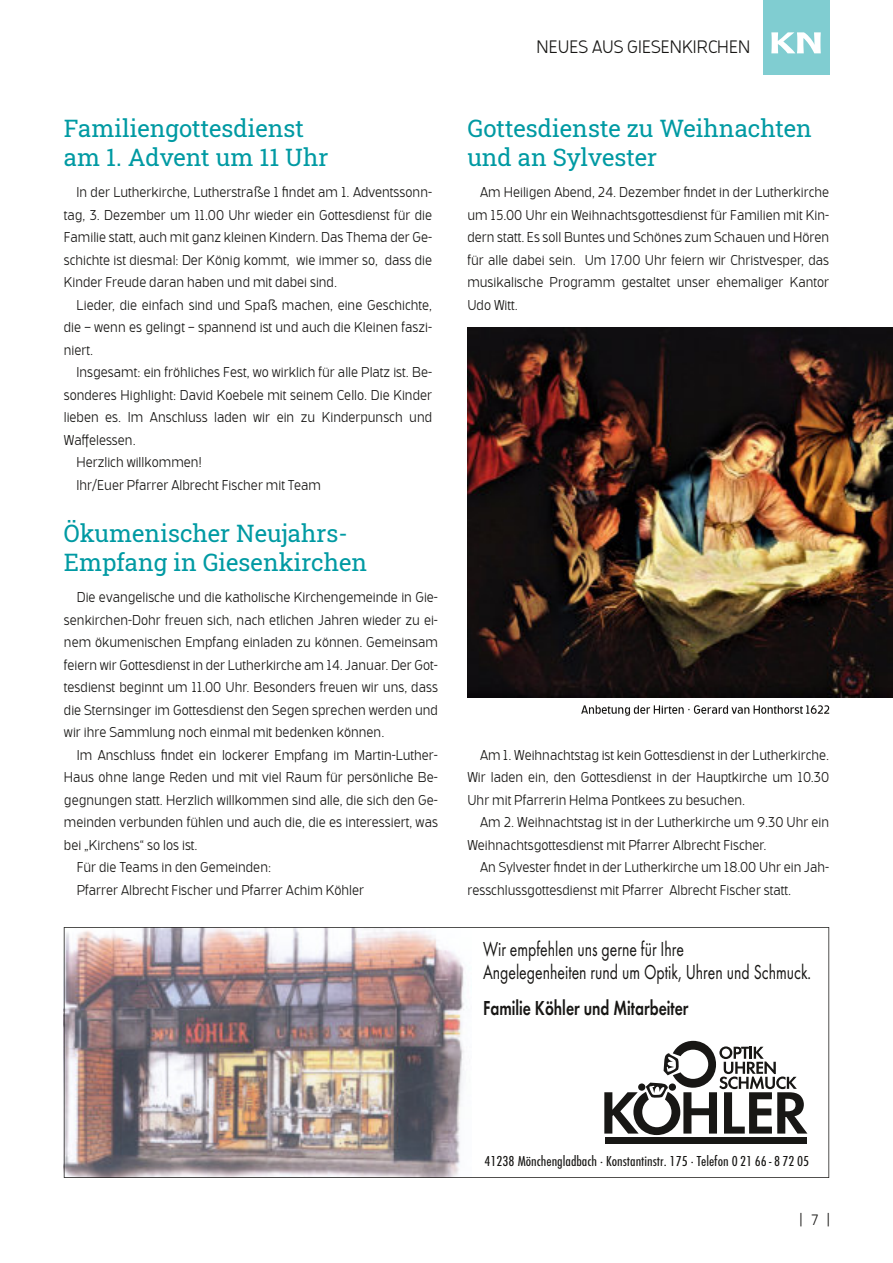
<style>
.page{position:relative;width:893px;height:1263px;background:#fff}
.page>*{position:absolute;margin:0;border:0;box-sizing:border-box;transform-origin:0 0}
.t1{font:24px/28.5px "Roboto Slab";color:#009aa3}
.t2{font:21px/23.5px "Futura T Boo";color:#181715;scale:.75 1}
.t3{font:21px "Futura T Dem";color:#181715;scale:.75 1}
.t4{font:300 18px "Bosphorus 50 Normal 52";color:#181715}
.t5{font:15px "Futura T Boo Con";color:#181715;scale:1.08 1}
.t6{font:300 15px "Bosphorus 50 Normal 52";color:#181715}
.t7{font:300 14.25px/22.5px "Bosphorus 50 Normal 52";color:#181715;text-align:justify}
</style>
<div class="page">
<div style="left:763px;top:0;width:66px;height:74px;background:#80cdd1"></div>
<svg style="left:771px;top:32px;width:50px;height:21px"></svg>
<img style="left:64px;top:927px;width:765px;height:251px">
<img style="left:467px;top:328px;width:426px;height:369px">
<svg style="left:581px;top:705px;width:248px;height:11px"></svg>
<h1 class="t1" style="left:64px;top:114px;width:266px">Familiengottesdienst am 1. Advent um 11 Uhr</h1>
<p class="t7" style="left:64px;top:183px;width:370px;text-indent:13px">In der Lutherkirche, Lutherstraße 1 findet am 1. Adventssonn&shy;tag, 3. Dezember um 11.00 Uhr wieder ein Gottesdienst für die Familie statt, auch mit ganz kleinen Kindern. Das Thema der Ge&shy;schichte ist diesmal: Der König kommt, wie immer so, dass die Kinder Freude daran haben und mit dabei sind.</p>
<p class="t7" style="left:64px;top:295px;width:370px;text-indent:13px">Lieder, die einfach sind und Spaß machen, eine Geschichte, die – wenn es gelingt – spannend ist und auch die Kleinen faszi&shy;niert.</p>
<p class="t7" style="left:77px;top:363px;width:357px">Insgesamt: ein fröhliches Fest, wo wirklich für alle Platz ist. Be-</p>
<p class="t7" style="left:64px;top:385px;width:370px">sonderes Highlight: David Koebele mit seinem Cello. Die Kinder</p>
<p class="t7" style="left:64px;top:408px;width:370px">lieben es. Im Anschluss laden wir ein zu Kinderpunsch und</p>
<p class="t7" style="left:64px;top:430px;width:73px">Waffelessen.</p>
<p class="t7" style="left:77px;top:453px;width:126px">Herzlich willkommen!</p>
<p class="t7" style="left:77px;top:475px;width:246px">Ihr/Euer Pfarrer Albrecht Fischer mit Team</p>
<h1 class="t1" style="left:64px;top:519px;width:305px">Ökumenischer Neujahrs-<br>Empfang in Giesenkirchen</h1>
<p class="t7" style="left:64px;top:588px;width:376px;text-indent:13px">Die evangelische und die katholische Kirchengemeinde in Gie&shy;senkirchen-Dohr freuen sich, nach etlichen Jahren wieder zu ei&shy;nem ökumenischen Empfang einladen zu können. Gemeinsam feiern wir Gottesdienst in der Lutherkirche am 14. Januar. Der Got&shy;tesdienst beginnt um 11.00 Uhr. Besonders freuen wir uns, dass die Sternsinger im Gottesdienst den Segen sprechen werden und wir ihre Sammlung noch einmal mit bedenken können.</p>
<p class="t7" style="left:77px;top:745px;width:363px">Im Anschluss findet ein lockerer Empfang im Martin-Luther-</p>
<p class="t7" style="left:64px;top:768px;width:375px">Haus ohne lange Reden und mit viel Raum für persönliche Be-</p>
<p class="t7" style="left:64px;top:790px;width:376px">gegnungen statt. Herzlich willkommen sind alle, die sich den Ge-</p>
<p class="t7" style="left:64px;top:813px;width:376px">meinden verbunden fühlen und auch die, die es interessiert, was</p>
<p class="t7" style="left:64px;top:835px;width:135px">bei „Kirchens“ so los ist.</p>
<p class="t7" style="left:77px;top:858px;width:196px">Für die Teams in den Gemeinden:</p>
<p class="t7" style="left:77px;top:880px;width:289px">Pfarrer Albrecht Fischer und Pfarrer Achim Köhler</p>
<p class="t4" style="left:537px;top:40px;width:215px">NEUES AUS GIESENKIRCHEN</p>
<h1 class="t1" style="left:467px;top:114px;width:346px">Gottesdienste zu Weihnachten und an Sylvester</h1>
<p class="t7" style="left:467px;top:183px;width:363px;text-indent:13px">Am Heiligen Abend, 24. Dezember findet in der Lutherkirche um 15.00 Uhr ein Weihnachtsgottesdienst für Familien mit Kin&shy;dern statt. Es soll Buntes und Schönes zum Schauen und Hören für alle dabei sein. Um 17.00 Uhr feiern wir Christvesper, das musikalische Programm gestaltet unser ehemaliger Kantor Udo Witt.</p>
<p class="t7" style="left:467px;top:745px;width:363px;text-indent:13px">Am 1. Weihnachtstag ist kein Gottesdienst in der Lutherkirche.<br>Wir laden ein, den Gottesdienst in der Hauptkirche um 10.30<br>Uhr mit Pfarrerin Helma Pontkees zu besuchen.</p>
<p class="t7" style="left:467px;top:813px;width:363px;text-indent:13px">Am 2. Weihnachtstag ist in der Lutherkirche um 9.30 Uhr ein<br>Weihnachtsgottesdienst mit Pfarrer Albrecht Fischer.</p>
<p class="t7" style="left:467px;top:858px;width:363px;text-indent:13px">An Sylvester findet in der Lutherkirche um 18.00 Uhr ein Jah&shy;resschlussgottesdienst mit Pfarrer Albrecht Fischer statt.</p>
<h2 class="t2" style="left:483px;top:940px;width:439px">Wir empfehlen uns gerne für Ihre<br>Angelegenheiten rund um Optik, Uhren und Schmuck.</h2>
<h2 class="t3" style="left:483px;top:1001px;width:276px">Familie Köhler und Mitarbeiter</h2>
<p class="t5" style="left:484px;top:1154px;width:302px">41238 Mönchengladbach · Konstantinstr. 175 · Telefon 02166 - 87205</p>
<p class="t6" style="left:800px;top:1214px;width:30px">|7|</p>
</div>
